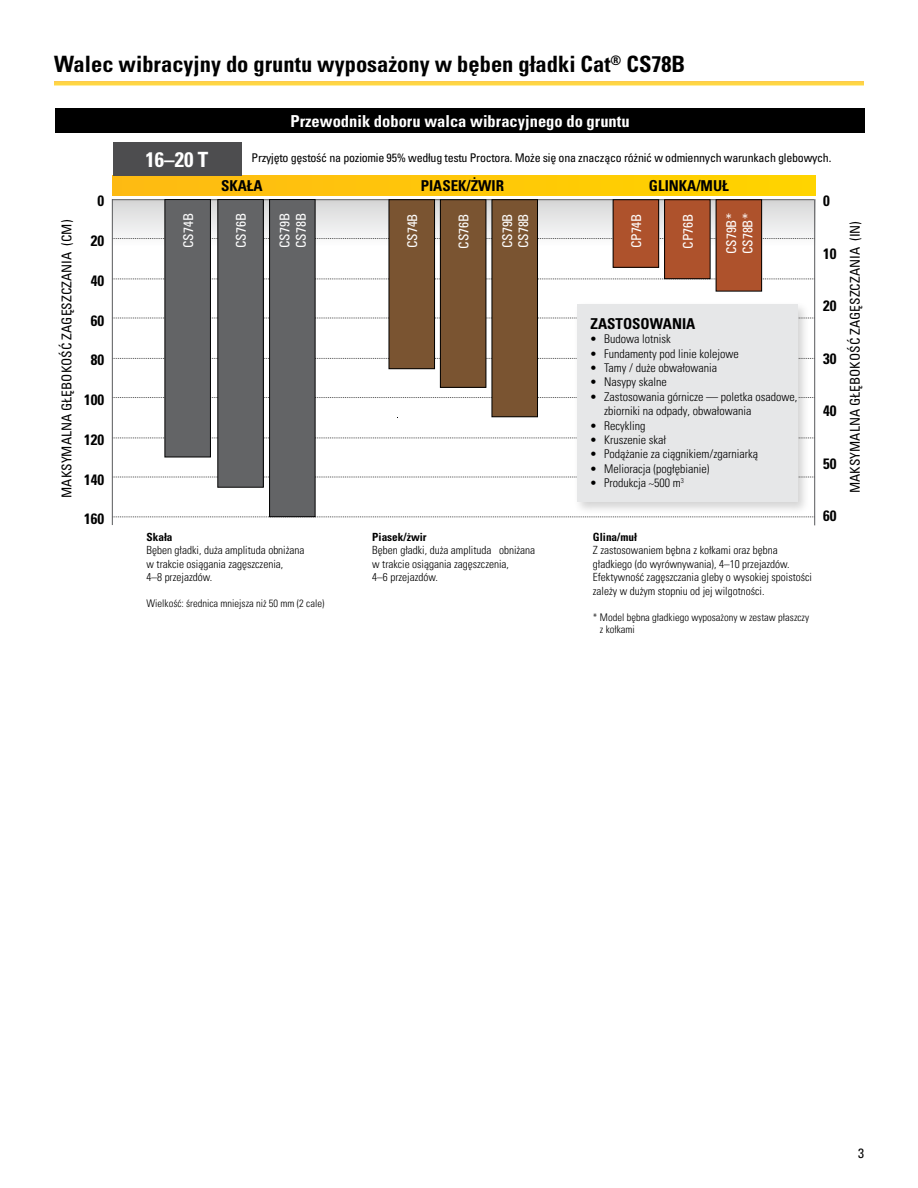
<style>
.page{position:relative;width:918px;height:1188px;background:#fff}
.page>*{position:absolute;margin:0;border:0;box-sizing:border-box;transform-origin:0 0}
.t1{font:22.5px "Univers LTCYR 67 Bold Cond";color:#000}
.t2{font:21px "Univers LTCYR 67 Bold Cond";color:#fff}
.t3{font:16.5px "Univers LTCYR 67 Bold Cond";color:#fff}
.t4{font:15px "Univers LTCYR 67 Bold Cond";color:#000}
.t5{font:condensed 13.5px "Univers LTCYR 57";color:#000}
.t6{font:condensed 13.5px "Univers LTCYR 57";letter-spacing:-.01em;color:#fff}
.t7{font:12px/14.4px "Univers LTCYR 47 Light Cond";color:#000}
.t8{font:condensed 12px "Univers LTCYR 57";letter-spacing:-.02em;color:#000}
.t9{font:11.25px/13.5px "Univers LTCYR 47 Light Cond";color:#000}
.t10{font:10.5px/12.6px "Univers LTCYR 47 Light Cond";color:#000}
.s1{font-family:"Univers LTCYR 67 Bold Cond"}
</style>
<div class="page">
<div style="left:55px;top:108px;width:810px;height:25px;background:#000"></div>
<svg style="left:113px;top:199px;width:702px;height:47px"></svg>
<svg style="left:113px;top:238px;width:701px;height:1px"></svg>
<svg style="left:113px;top:279px;width:701px;height:1px"></svg>
<svg style="left:113px;top:318px;width:701px;height:1px"></svg>
<svg style="left:113px;top:358px;width:701px;height:1px"></svg>
<svg style="left:113px;top:397px;width:701px;height:1px"></svg>
<svg style="left:113px;top:438px;width:701px;height:1px"></svg>
<svg style="left:113px;top:477px;width:701px;height:1px"></svg>
<hr style="left:112px;top:199px;width:702px;height:1px;background:#666">
<svg style="left:113px;top:517px;width:701px;height:1px"></svg>
<hr style="left:112px;top:199px;width:1px;height:326px;background:#58595b">
<hr style="left:814px;top:200px;width:1px;height:325px;background:#58595b">
<div style="left:113px;top:175px;width:702px;height:21px;background:#ffc709"></div>
<div style="left:113px;top:142px;width:128px;height:33px;background:#4d4d4f"></div>
<div style="left:165px;top:200px;width:45px;height:257px;background:#636466"></div>
<div style="left:165px;top:199px;width:46px;height:258px;border:1px solid #000"></div>
<div style="left:218px;top:200px;width:45px;height:287px;background:#636466"></div>
<div style="left:218px;top:199px;width:46px;height:288px;border:1px solid #000"></div>
<div style="left:270px;top:200px;width:45px;height:317px;background:#636466"></div>
<div style="left:269px;top:199px;width:46px;height:318px;border:1px solid #000"></div>
<div style="left:389px;top:200px;width:46px;height:169px;background:#7a5431"></div>
<div style="left:389px;top:199px;width:46px;height:170px;border:1px solid #000"></div>
<div style="left:440px;top:200px;width:46px;height:187px;background:#7a5431"></div>
<div style="left:440px;top:199px;width:46px;height:189px;border:1px solid #000"></div>
<div style="left:492px;top:200px;width:46px;height:217px;background:#7a5431"></div>
<div style="left:492px;top:199px;width:46px;height:218px;border:1px solid #000"></div>
<div style="left:613px;top:200px;width:46px;height:67px;background:#ae522c"></div>
<div style="left:613px;top:200px;width:46px;height:68px;border:1px solid #000"></div>
<div style="left:665px;top:200px;width:45px;height:79px;background:#ae522c"></div>
<div style="left:664px;top:200px;width:46px;height:79px;border:1px solid #000"></div>
<div style="left:716px;top:200px;width:46px;height:91px;background:#ae522c"></div>
<div style="left:716px;top:200px;width:46px;height:91px;border:1px solid #000"></div>
<div style="left:574px;top:301px;width:237px;height:214px;background:#000;opacity:.17"></div>
<div style="left:577px;top:305px;width:221px;height:197px;background:#e6e7e8"></div>
<h1 class="t1" style="left:54px;top:50px;width:633px">Walec wibracyjny do gruntu wyposażony w bęben gładki Cat<sup>®</sup> CS78B</h1>
<p class="t3" style="left:291px;top:111px;width:341px">Przewodnik doboru walca wibracyjnego do gruntu</p>
<p class="t2" style="left:146px;top:147px;width:64px">16–20 T</p>
<p class="t8" style="left:252px;top:150px;width:581px">Przyjęto gęstość na poziomie 95% według testu Proctora. Może się ona znacząco różnić w odmiennych warunkach glebowych.</p>
<p class="t4" style="left:221px;top:177px;width:43px">SKAŁA</p>
<p class="t4" style="left:421px;top:177px;width:85px">PIASEK/ŻWIR</p>
<p class="t4" style="left:649px;top:177px;width:81px">GLINKA/MUŁ</p>
<p class="t4" style="left:823px;top:192px;width:8px">0</p>
<p class="t4" style="left:98px;top:192px;width:8px">0</p>
<p class="t4" style="left:91px;top:232px;width:15px">20</p>
<p class="t4" style="left:91px;top:271px;width:15px">40</p>
<p class="t4" style="left:91px;top:311px;width:15px">60</p>
<p class="t4" style="left:91px;top:351px;width:15px">80</p>
<p class="t4" style="left:84px;top:391px;width:21px">100</p>
<p class="t4" style="left:84px;top:430px;width:21px">120</p>
<p class="t4" style="left:84px;top:470px;width:21px">140</p>
<p class="t4" style="left:84px;top:510px;width:21px">160</p>
<p class="t6" style="left:180px;top:248px;width:36px;rotate:-90deg">CS74B</p>
<p class="t6" style="left:233px;top:248px;width:37px;rotate:-90deg">CS76B</p>
<p class="t6" style="left:276px;top:248px;width:36px;rotate:-90deg">CS79B</p>
<p class="t6" style="left:292px;top:248px;width:36px;rotate:-90deg">CS78B</p>
<p class="t6" style="left:404px;top:248px;width:36px;rotate:-90deg">CS74B</p>
<p class="t6" style="left:455px;top:249px;width:37px;rotate:-90deg">CS76B</p>
<p class="t6" style="left:499px;top:248px;width:36px;rotate:-90deg">CS79B</p>
<p class="t6" style="left:515px;top:248px;width:36px;rotate:-90deg">CS78B</p>
<p class="t6" style="left:628px;top:248px;width:36px;rotate:-90deg">CP74B</p>
<p class="t6" style="left:679px;top:249px;width:37px;rotate:-90deg">CP76B</p>
<p class="t6" style="left:723px;top:254px;width:42px;rotate:-90deg">CS79B*</p>
<p class="t6" style="left:739px;top:254px;width:42px;rotate:-90deg">CS78B*</p>
<p class="t5" style="left:58px;top:498px;width:280px;rotate:-90deg">MAKSYMALNA GŁĘBOKOŚĆ ZAGĘSZCZANIA (CM)</p>
<p class="t5" style="left:846px;top:493px;width:274px;rotate:-90deg">MAKSYMALNA GŁĘBOKOŚĆ ZAGĘSZCZANIA (IN)</p>
<p class="t4" style="left:823px;top:244px;width:15px">10</p>
<p class="t4" style="left:823px;top:297px;width:15px">20</p>
<p class="t4" style="left:591px;top:314px;width:106px">ZASTOSOWANIA</p>
<p class="t7" style="left:591px;top:331px;width:82px">• Budowa lotnisk</p>
<p class="t7" style="left:591px;top:345px;width:150px">• Fundamenty pod linie kolejowe</p>
<p class="t7" style="left:591px;top:360px;width:128px">• Tamy / duże obwałowania</p>
<p class="t7" style="left:591px;top:374px;width:78px">• Nasypy skalne</p>
<p class="t7" style="left:604px;top:389px;width:195px;text-indent:-14px">• Zastosowania górnicze — poletka osadowe, zbiorniki na odpady, obwałowania</p>
<p class="t7" style="left:591px;top:417px;width:56px">• Recykling</p>
<p class="t7" style="left:591px;top:432px;width:77px">• Kruszenie skał</p>
<p class="t7" style="left:591px;top:446px;width:169px">• Podążanie za ciągnikiem/zgarniarką</p>
<p class="t7" style="left:591px;top:461px;width:120px">• Melioracja (pogłębianie)</p>
<p class="t7" style="left:591px;top:475px;width:95px">• Produkcja ~500 m<sup>3</sup></p>
<p class="t4" style="left:823px;top:349px;width:15px">30</p>
<p class="t4" style="left:823px;top:402px;width:15px">40</p>
<p class="t4" style="left:823px;top:454px;width:15px">50</p>
<p class="t4" style="left:823px;top:507px;width:15px">60</p>
<p class="t9" style="left:147px;top:529px;width:159px"><span class="s1">Skała<br></span>Bęben gładki, duża amplituda obniżana w trakcie osiągania zagęszczenia,<br>4–8 przejazdów.</p>
<p class="t10" style="left:147px;top:597px;width:179px">Wielkość: średnica mniejsza niż 50 mm (2 cale)</p>
<p class="t9" style="left:372px;top:530px;width:164px"><span class="s1">Piasek/żwir<br></span>Bęben gładki, duża amplituda obniżana w trakcie osiągania zagęszczenia,<br>4–6 przejazdów.</p>
<p class="t9" style="left:593px;top:529px;width:221px"><span class="s1">Glina/muł<br></span>Z zastosowaniem bębna z kołkami oraz bębna gładkiego (do wyrównywania), 4–10 przejazdów.<br>Efektywność zagęszczania gleby o wysokiej spoistości zależy w dużym stopniu od jej wilgotności.</p>
<p class="t10" style="left:600px;top:610px;width:211px;text-indent:-7px">* Model bębna gładkiego wyposażony w zestaw płaszczy z kołkami</p>
<p class="t5" style="left:858px;top:1145px;width:7px">3</p>
</div>
